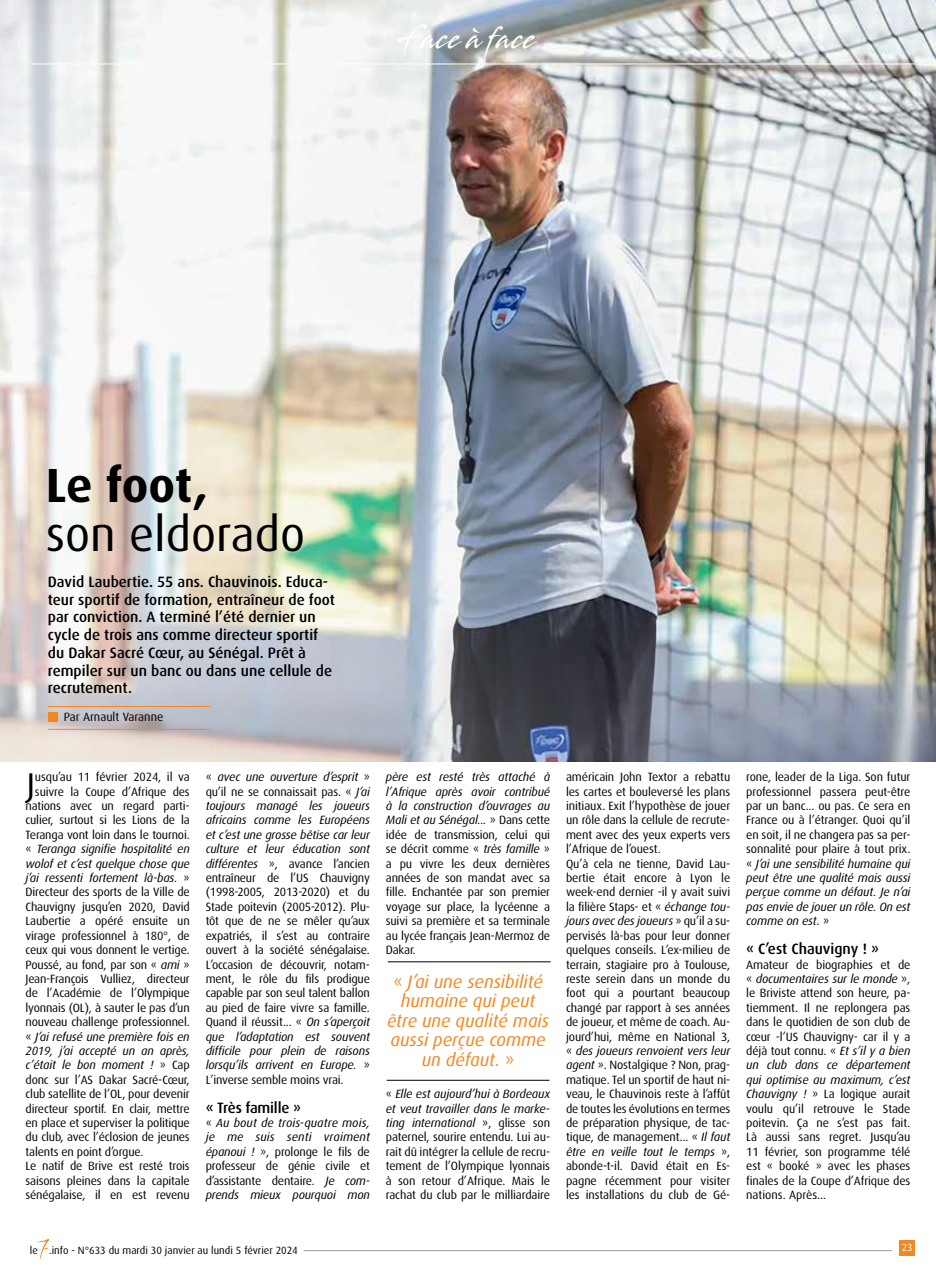
<style>
.page{position:relative;width:936px;height:1276px;background:#fff}
.page>*{position:absolute;margin:0;border:0;box-sizing:border-box;transform-origin:0 0}
.t1{font:48px "Dax";color:#000}
.t2{font:700 48px "Dax";letter-spacing:-.01em;color:#000}
.t3{font:33px "Dax";color:#000}
.t4{font:30px "Stingray";letter-spacing:.04em;color:#fff;scale:.74 1}
.t5{font:italic 18px/19.5px "Dax";color:#f18821;text-align:center}
.t6{font:500 15px/17.7px "Dax";color:#000}
.t7{font:12px/14.4px "Dax";letter-spacing:-.015em;color:#000;text-align:justify}
.t8{font:italic 12px/14.4px "Dax";letter-spacing:-.015em;color:#000;text-align:justify}
.t9{font:10.5px "Dax";color:#000}
.t10{font:10.2px "Dax";color:#fff}
.s1{font-style:normal}
.s2{font-style:italic}
</style>
<div class="page">
<img style="left:0;top:0;width:935px;height:761px">
<hr style="left:48px;top:706px;width:162px;height:1px;background:#f18825">
<div style="left:48px;top:713px;width:9px;height:9px;background:#f18821"></div>
<hr style="left:48px;top:729px;width:162px;height:1px;background:#f18825">
<hr style="left:30px;top:64px;width:884px;height:1px;background:#fff">
<div style="left:899px;top:1240px;width:15px;height:15px;background:#f18821"></div>
<hr style="left:388px;top:961px;width:162px;height:1px;background:#000">
<hr style="left:386px;top:1080px;width:163px;height:1px;background:#000">
<hr style="left:304px;top:1250px;width:588px;height:1px;background:#9d9d9c">
<svg style="left:38px;top:1239px;width:11px;height:19px"></svg>
<h3 class="t4" style="left:399px;top:18px;width:186px">Face à face</h3>
<h1 class="t2" style="left:46px;top:458px;width:164px">Le foot,</h1>
<h1 class="t1" style="left:46px;top:508px;width:261px">son eldorado</h1>
<p class="t6" style="left:48px;top:573px;width:288px">David Laubertie. 55 ans. Chauvinois. Educa&shy;teur sportif de formation, entraîneur de foot par conviction. A terminé l’été dernier un cycle de trois ans comme directeur sportif du Dakar Sacré Cœur, au Sénégal. Prêt à rempiler sur un banc ou dans une cellule de recrutement.</p>
<p class="t7" style="left:64px;top:710px;width:101px">Par Arnault Varanne</p>
<h2 class="t3" style="left:27px;top:766px;width:10px">J</h2>
<p class="t7" style="left:35px;top:770px;width:156px">usqu’au 11 février 2024, il va</p>
<p class="t7" style="left:35px;top:784px;width:156px">suivre la Coupe d’Afrique des</p>
<p class="t7" style="left:26px;top:799px;width:166px">nations avec un regard parti-</p>
<p class="t7" style="left:26px;top:813px;width:166px">culier, surtout si les Lions de la</p>
<p class="t7" style="left:26px;top:827px;width:166px">Teranga vont loin dans le tournoi.</p>
<p class="t8" style="left:26px;top:842px;width:166px"><span class="s1">«</span> Teranga signifie hospitalité en</p>
<p class="t8" style="left:26px;top:856px;width:166px">wolof et c’est quelque chose que</p>
<p class="t8" style="left:26px;top:871px;width:166px">j’ai ressenti fortement là-bas. <span class="s1">»</span></p>
<p class="t7" style="left:26px;top:885px;width:166px">Directeur des sports de la Ville de</p>
<p class="t7" style="left:26px;top:899px;width:166px">Chauvigny jusqu’en 2020, David</p>
<p class="t7" style="left:26px;top:914px;width:166px">Laubertie a opéré ensuite un</p>
<p class="t7" style="left:26px;top:928px;width:166px">virage professionnel à 180°, de</p>
<p class="t7" style="left:26px;top:943px;width:166px">ceux qui vous donnent le vertige.</p>
<p class="t7" style="left:26px;top:957px;width:166px">Poussé, au fond, par son « <span class="s2">ami</span> »</p>
<p class="t7" style="left:26px;top:971px;width:166px">Jean-François Vulliez, directeur</p>
<p class="t7" style="left:26px;top:986px;width:166px">de l’Académie de l’Olympique</p>
<p class="t7" style="left:26px;top:1000px;width:166px">lyonnais (OL), à sauter le pas d’un</p>
<p class="t7" style="left:26px;top:1015px;width:166px">nouveau challenge professionnel.</p>
<p class="t8" style="left:26px;top:1029px;width:166px"><span class="s1">«</span> J’ai refusé une première fois en</p>
<p class="t8" style="left:26px;top:1043px;width:166px">2019, j’ai accepté un an après,</p>
<p class="t8" style="left:26px;top:1058px;width:166px">c’était le bon moment ! <span class="s1">» Cap</span></p>
<p class="t7" style="left:26px;top:1072px;width:166px">donc sur l’AS Dakar Sacré-Cœur,</p>
<p class="t7" style="left:26px;top:1087px;width:166px">club satellite de l’OL, pour devenir</p>
<p class="t7" style="left:26px;top:1101px;width:166px">directeur sportif. En clair, mettre</p>
<p class="t7" style="left:26px;top:1115px;width:166px">en place et superviser la politique</p>
<p class="t7" style="left:26px;top:1130px;width:166px">du club, avec l’éclosion de jeunes</p>
<p class="t7" style="left:26px;top:1144px;width:119px">talents en point d’orgue.</p>
<p class="t7" style="left:26px;top:1159px;width:166px">Le natif de Brive est resté trois</p>
<p class="t7" style="left:26px;top:1173px;width:166px">saisons pleines dans la capitale</p>
<p class="t7" style="left:26px;top:1187px;width:166px">sénégalaise, il en est revenu</p>
<p class="t7" style="left:206px;top:770px;width:166px">« <span class="s2">avec une ouverture d’esprit</span> » qu’il ne se connaissait pas. « <span class="s2">J’ai toujours managé les joueurs africains comme les Européens et c’est une grosse bêtise car leur culture et leur éducation sont différentes</span> », avance l’ancien entraîneur de l’US Chauvigny (1998-2005, 2013-2020) et du Stade poitevin (2005-2012). Plu&shy;tôt que de ne se mêler qu’aux expatriés, il s’est au contraire ouvert à la société sénégalaise.<br>L’occasion de découvrir, notam&shy;ment, le rôle du fils prodigue capable par son seul talent ballon au pied de faire vivre sa famille.<br>Quand il réussit... « <span class="s2">On s’aperçoit que l’adaptation est souvent difficile pour plein de raisons lorsqu’ils arrivent en Europe.</span> » L’inverse semble moins vrai.</p>
<p class="t6" style="left:206px;top:1098px;width:97px">« Très famille »</p>
<p class="t8" style="left:206px;top:1115px;width:166px"><span class="s1">«</span> Au bout de trois-quatre mois, je me suis senti vraiment épanoui ! <span class="s1">», prolonge le fils de professeur de génie civile et d’assistante dentaire.</span> Je com&shy;prends mieux pourquoi mon</p>
<p class="t7" style="left:386px;top:770px;width:166px"><span class="s2">père est resté très attaché à l’Afrique après avoir contribué à la construction d’ouvrages au Mali et au Sénégal...</span> » Dans cette idée de transmission, celui qui se décrit comme « <span class="s2">très famille</span> » a pu vivre les deux dernières années de son mandat avec sa fille. Enchantée par son premier voyage sur place, la lycéenne a suivi sa première et sa terminale au lycée français Jean-Mermoz de Dakar.</p>
<h3 class="t5" style="left:387px;top:972px;width:164px"><span class="s1">«</span> J’ai une sensibilité humaine qui peut être une qualité mais aussi perçue comme un défaut. <span class="s1">»</span></h3>
<p class="t7" style="left:386px;top:1087px;width:166px">« <span class="s2">Elle est aujourd’hui à Bordeaux et veut travailler dans le marke&shy;ting international</span> », glisse son paternel, sourire entendu. Lui au&shy;rait dû intégrer la cellule de recru&shy;tement de l’Olympique lyonnais à son retour d’Afrique. Mais le rachat du club par le milliardaire</p>
<p class="t7" style="left:566px;top:770px;width:166px;text-align:left">américain John Textor a rebattu les cartes et bouleversé les plans initiaux. Exit l’hypothèse de jouer un rôle dans la cellule de recrute&shy;ment avec des yeux experts vers l’Afrique de l’ouest.<br>Qu’à cela ne tienne, David Lau&shy;bertie était encore à Lyon le week-end dernier -il y avait suivi la filière Staps- et « <span class="s2">échange tou&shy;jours avec des joueurs</span> » qu’il a su&shy;pervisés là-bas pour leur donner quelques conseils. L’ex-milieu de terrain, stagiaire pro à Toulouse, reste serein dans un monde du foot qui a pourtant beaucoup changé par rapport à ses années de joueur, et même de coach. Au&shy;jourd’hui, même en National 3, « <span class="s2">des joueurs renvoient vers leur agent</span> ». Nostalgique ? Non, prag&shy;matique. Tel un sportif de haut ni&shy;veau, le Chauvinois reste à l’affût de toutes les évolutions en termes de préparation physique, de tac&shy;tique, de management... « <span class="s2">Il faut être en veille tout le temps</span> », abonde-t-il. David était en Es&shy;pagne récemment pour visiter les installations du club de Gé-</p>
<p class="t7" style="left:746px;top:770px;width:166px">rone, leader de la Liga. Son futur professionnel passera peut-être par un banc... ou pas. Ce sera en France ou à l’étranger. Quoi qu’il en soit, il ne changera pas sa per&shy;sonnalité pour plaire à tout prix. « <span class="s2">J’ai une sensibilité humaine qui peut être une qualité mais aussi perçue comme un défaut. Je n’ai pas envie de jouer un rôle. On est comme on est.</span> »</p>
<p class="t6" style="left:746px;top:940px;width:134px">« C’est Chauvigny ! »</p>
<p class="t7" style="left:746px;top:957px;width:166px">Amateur de biographies et de « <span class="s2">documentaires sur le monde</span> », le Briviste attend son heure, pa&shy;tiemment. Il ne replongera pas dans le quotidien de son club de cœur -l’US Chauvigny- car il y a déjà tout connu. « <span class="s2">Et s’il y a bien un club dans ce département qui optimise au maximum, c’est Chauvigny !</span> » La logique aurait voulu qu’il retrouve le Stade poitevin. Ça ne s’est pas fait.<br>Là aussi sans regret. Jusqu’au 11 février, son programme télé est « booké » avec les phases finales de la Coupe d’Afrique des nations. Après...</p>
<p class="t9" style="left:30px;top:1244px;width:269px">le .info - N°633 du mardi 30 janvier au lundi 5 février 2024</p>
<p class="t10" style="left:901px;top:1242px;width:12px">23</p>
</div>
